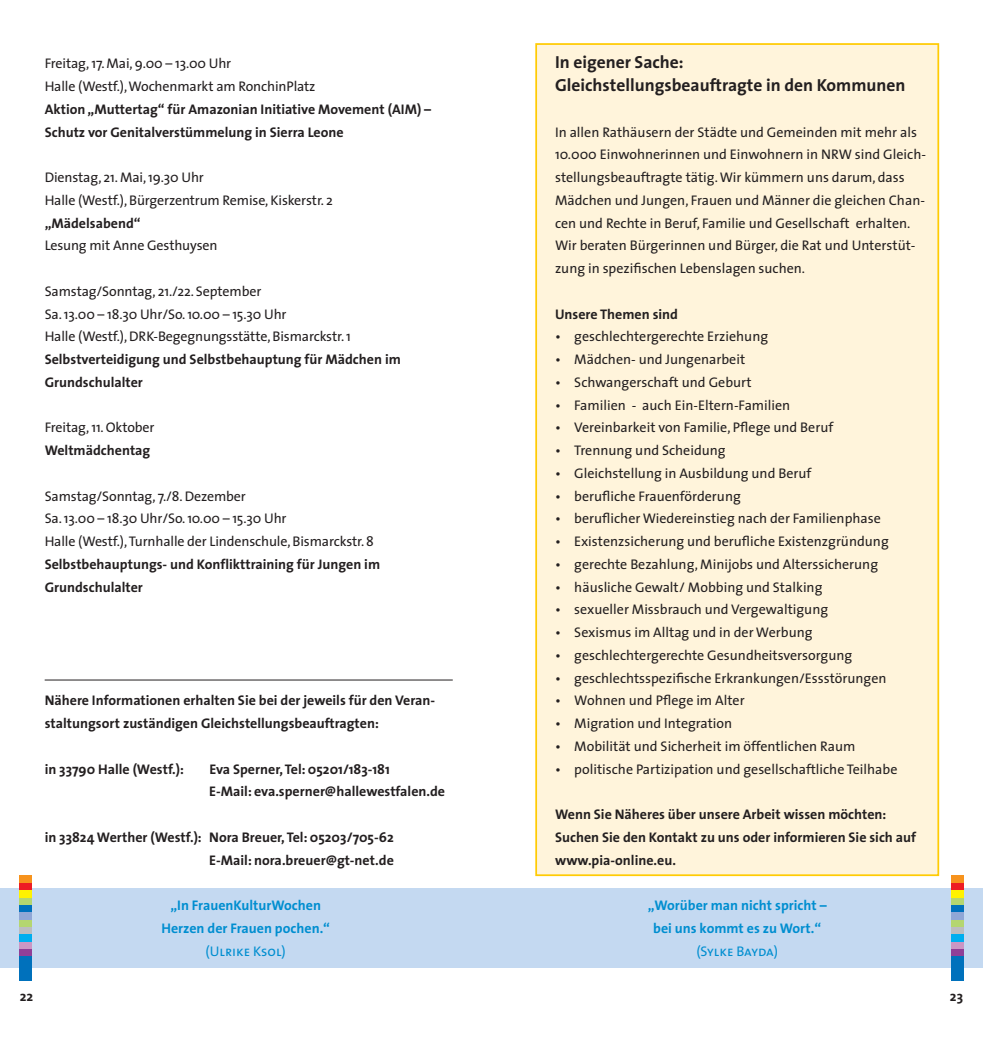
<style>
.page{position:relative;width:983px;height:1042px;background:#fff}
.page>*{position:absolute;margin:0;border:0;box-sizing:border-box;transform-origin:0 0}
.t1{font:700 17.5px/22.8px "The Sans";color:#231f20}
.t2{font:14px/22.8px "The Sans";color:#231f20}
.t3{font:700 14px/22.8px "The Sans";color:#231f20}
.t4{font:700 14px/22.8px "The Sans";color:#008ed0;text-align:center}
.t5{font:14px "The Sans Caps";color:#008ed0}
</style>
<div class="page">
<div style="left:536px;top:44px;width:402px;height:831px;background:#fff4db"></div>
<div style="left:535px;top:43px;width:403px;height:833px;border:2px solid #ffcb04"></div>
<div style="left:0;top:888px;width:982px;height:79px;background:#c4d9f1"></div>
<div style="left:20px;top:956px;width:12px;height:24px;background:#0071bc"></div>
<div style="left:20px;top:948px;width:12px;height:8px;background:#903f98"></div>
<div style="left:20px;top:941px;width:12px;height:7px;background:#cb97c4"></div>
<div style="left:20px;top:934px;width:12px;height:7px;background:#00aeef"></div>
<div style="left:20px;top:926px;width:12px;height:8px;background:#bbbdc0"></div>
<div style="left:20px;top:919px;width:12px;height:7px;background:#b4d670"></div>
<div style="left:20px;top:912px;width:12px;height:7px;background:#90a7d6"></div>
<div style="left:20px;top:904px;width:12px;height:8px;background:#0071bc"></div>
<div style="left:20px;top:897px;width:12px;height:7px;background:#b4d670"></div>
<div style="left:20px;top:890px;width:12px;height:7px;background:#fff200"></div>
<div style="left:20px;top:882px;width:12px;height:8px;background:#ed1c24"></div>
<div style="left:20px;top:875px;width:12px;height:7px;background:#f7931d"></div>
<div style="left:950px;top:956px;width:12px;height:24px;background:#0071bc"></div>
<div style="left:950px;top:948px;width:12px;height:8px;background:#903f98"></div>
<div style="left:950px;top:941px;width:12px;height:7px;background:#cb97c4"></div>
<div style="left:950px;top:934px;width:12px;height:7px;background:#00aeef"></div>
<div style="left:950px;top:926px;width:12px;height:8px;background:#bbbdc0"></div>
<div style="left:950px;top:919px;width:12px;height:7px;background:#b4d670"></div>
<div style="left:950px;top:912px;width:12px;height:7px;background:#90a7d6"></div>
<div style="left:950px;top:904px;width:12px;height:8px;background:#0071bc"></div>
<div style="left:950px;top:897px;width:12px;height:7px;background:#b4d670"></div>
<div style="left:950px;top:890px;width:12px;height:7px;background:#fff200"></div>
<div style="left:950px;top:882px;width:12px;height:8px;background:#ed1c24"></div>
<div style="left:950px;top:875px;width:12px;height:7px;background:#f7931d"></div>
<hr style="left:45px;top:679px;width:407px;height:1px;background:#231f20">
<p class="t2" style="left:45px;top:54px;width:272px">Freitag, 17. Mai, 9.00 – 13.00 Uhr<br>Halle (Westf.), Wochenmarkt am RonchinPlatz</p>
<p class="t3" style="left:45px;top:98px;width:388px">Aktion „Muttertag“ für Amazonian Initiative Movement (AIM) –<br>Schutz vor Genitalverstümmelung in Sierra Leone</p>
<p class="t2" style="left:45px;top:167px;width:289px">Dienstag, 21. Mai, 19.30 Uhr<br>Halle (Westf.), Bürgerzentrum Remise, Kiskerstr. 2</p>
<p class="t3" style="left:45px;top:212px;width:97px">„Mädelsabend“</p>
<p class="t2" style="left:45px;top:236px;width:174px">Lesung mit Anne Gesthuysen</p>
<p class="t2" style="left:45px;top:281px;width:308px">Samstag/Sonntag, 21./22. September<br>Sa. 13.00 – 18.30 Uhr/So. 10.00 – 15.30 Uhr<br>Halle (Westf.), DRK-Begegnungsstätte, Bismarckstr. 1</p>
<p class="t3" style="left:45px;top:348px;width:357px">Selbstverteidigung und Selbstbehauptung für Mädchen im<br>Grundschulalter</p>
<p class="t2" style="left:45px;top:418px;width:111px">Freitag, 11. Oktober</p>
<p class="t3" style="left:45px;top:439px;width:107px">Weltmädchentag</p>
<p class="t2" style="left:45px;top:486px;width:331px">Samstag/Sonntag, 7./8. Dezember<br>Sa. 13.00 – 18.30 Uhr/So. 10.00 – 15.30 Uhr<br>Halle (Westf.), Turnhalle der Lindenschule, Bismarckstr. 8</p>
<p class="t3" style="left:45px;top:553px;width:337px">Selbstbehauptungs- und Konflikttraining für Jungen im<br>Grundschulalter</p>
<p class="t3" style="left:45px;top:690px;width:392px">Nähere Informationen erhalten Sie bei der jeweils für den Veran&shy;staltungsort zuständigen Gleichstellungsbeauftragten:</p>
<p class="t3" style="left:45px;top:758px;width:141px">in 33790 Halle (Westf.):</p>
<p class="t3" style="left:209px;top:758px;width:237px">Eva Sperner, Tel: 05201/183-181<br>E-Mail: eva.sperner@hallewestfalen.de</p>
<p class="t3" style="left:45px;top:826px;width:350px;text-align:right">in 33824 Werther (Westf.): Nora Breuer, Tel: 05203/705-62<br>E-Mail: nora.breuer@gt-net.de</p>
<p class="t4" style="left:161px;top:894px;width:170px">„In FrauenKulturWochen<br>Herzen der Frauen pochen.“</p>
<p class="t5" style="left:205px;top:942px;width:82px">(Ulrike Ksol)</p>
<p class="t1" style="left:555px;top:51px;width:352px">In eigener Sache:<br>Gleichstellungsbeauftragte in den Kommunen</p>
<p class="t2" style="left:555px;top:122px;width:372px">In allen Rathäusern der Städte und Gemeinden mit mehr als 10.000 Einwohnerinnen und Einwohnern in NRW sind Gleich&shy;stellungsbeauftragte tätig. Wir kümmern uns darum, dass Mädchen und Jungen, Frauen und Männer die gleichen Chan&shy;cen und Rechte in Beruf, Familie und Gesellschaft erhalten.<br>Wir beraten Bürgerinnen und Bürger, die Rat und Unterstüt&shy;zung in spezifischen Lebenslagen suchen.</p>
<p class="t3" style="left:555px;top:303px;width:124px">Unsere Themen sind</p>
<p class="t2" style="left:555px;top:327px;width:214px">• geschlechtergerechte Erziehung</p>
<p class="t2" style="left:555px;top:349px;width:192px">• Mädchen- und Jungenarbeit</p>
<p class="t2" style="left:555px;top:372px;width:198px">• Schwangerschaft und Geburt</p>
<p class="t2" style="left:555px;top:395px;width:237px">• Familien - auch Ein-Eltern-Familien</p>
<p class="t2" style="left:555px;top:418px;width:280px">• Vereinbarkeit von Familie, Pflege und Beruf</p>
<p class="t2" style="left:555px;top:440px;width:172px">• Trennung und Scheidung</p>
<p class="t2" style="left:555px;top:463px;width:258px">• Gleichstellung in Ausbildung und Beruf</p>
<p class="t2" style="left:555px;top:486px;width:187px">• berufliche Frauenförderung</p>
<p class="t2" style="left:555px;top:509px;width:327px">• beruflicher Wiedereinstieg nach der Familienphase</p>
<p class="t2" style="left:555px;top:531px;width:335px">• Existenzsicherung und berufliche Existenzgründung</p>
<p class="t2" style="left:555px;top:554px;width:324px">• gerechte Bezahlung, Minijobs und Alterssicherung</p>
<p class="t2" style="left:555px;top:577px;width:269px">• häusliche Gewalt/ Mobbing und Stalking</p>
<p class="t2" style="left:555px;top:600px;width:274px">• sexueller Missbrauch und Vergewaltigung</p>
<p class="t2" style="left:555px;top:622px;width:259px">• Sexismus im Alltag und in der Werbung</p>
<p class="t2" style="left:555px;top:645px;width:299px">• geschlechtergerechte Gesundheitsversorgung</p>
<p class="t2" style="left:555px;top:668px;width:333px">• geschlechtsspezifische Erkrankungen/Essstörungen</p>
<p class="t2" style="left:555px;top:691px;width:191px">• Wohnen und Pflege im Alter</p>
<p class="t2" style="left:555px;top:713px;width:179px">• Migration und Integration</p>
<p class="t2" style="left:555px;top:736px;width:302px">• Mobilität und Sicherheit im öffentlichen Raum</p>
<p class="t2" style="left:555px;top:759px;width:344px">• politische Partizipation und gesellschaftliche Teilhabe</p>
<p class="t3" style="left:555px;top:803px;width:362px">Wenn Sie Näheres über unsere Arbeit wissen möchten:<br>Suchen Sie den Kontakt zu uns oder informieren Sie sich auf www.pia-online.eu.</p>
<p class="t4" style="left:647px;top:894px;width:181px">„Worüber man nicht spricht – bei uns kommt es zu Wort.“</p>
<p class="t5" style="left:696px;top:942px;width:83px">(Sylke Bayda)</p>
<p class="t3" style="left:20px;top:985px;width:15px">22</p>
<p class="t3" style="left:949px;top:985px;width:15px">23</p>
</div>
